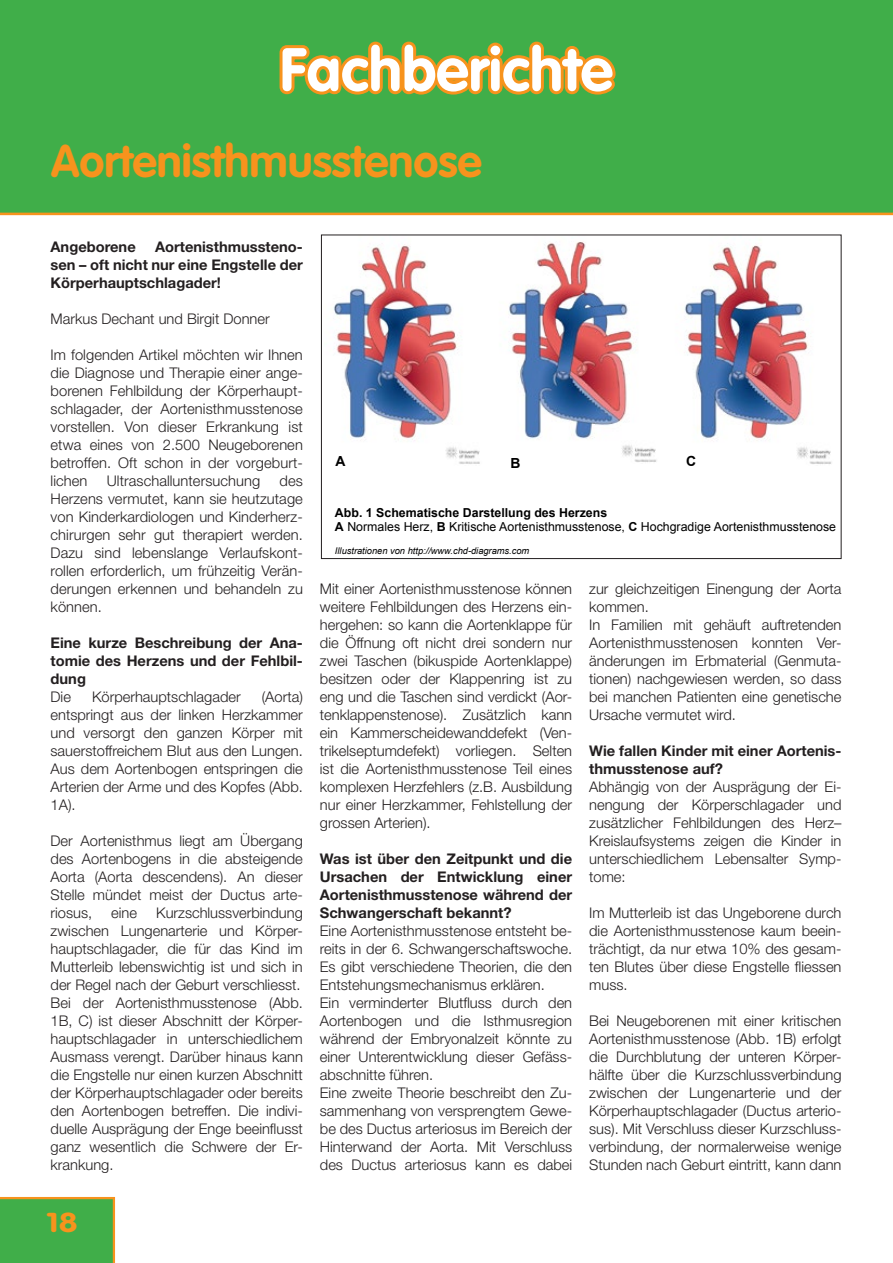
<style>
.page{position:relative;width:893px;height:1263px;background:#fff}
.page>*{position:absolute;margin:0;border:0;box-sizing:border-box;transform-origin:0 0}
.t1{font:700 60px "VAG Rounded Std";color:#fff}
.t2{font:700 45px "VAG Rounded Std";color:#f7931d}
.t3{font:700 27px "VAG Rounded Std";color:#f7931d;scale:1.26 1}
.t4{font:300 14.7px/18px "Helvetica Neue LT Std";color:#231f20;text-align:justify}
.t5{font:700 14.7px/18px "Helvetica Neue LT Std";color:#231f20;text-align:justify}
.t6{font:700 13.95px "Arial";color:#000}
.t7{font:12.3px/14.7px "Arial";color:#000}
.t8{font:italic 9.3px "Arial";color:#000}
.s1{font-weight:700}
</style>
<div class="page">
<div style="left:0;top:0;width:893px;height:213px;background:#40ae49"></div>
<svg style="left:279px;top:41px;width:337px;height:54px"></svg>
<svg style="left:0;top:1197px;width:115px;height:66px;background:#49ac46"></svg>
<hr style="left:0;top:213px;width:893px;height:2px;background:#f7931d">
<img style="left:509px;top:242px;width:148px;height:220px">
<img style="left:684px;top:245px;width:148px;height:219px">
<img style="left:333px;top:244px;width:147px;height:220px">
<h1 class="t1" style="left:280px;top:35px;width:335px">Fachberichte</h1>
<h2 class="t2" style="left:51px;top:135px;width:432px">Aortenisthmusstenose</h2>
<p class="t5" style="left:51px;top:237px;width:87px">Angeborene</p>
<p class="t5" style="left:51px;top:237px;width:254px;text-indent:104px">Aortenisthmussteno&shy;sen – oft nicht nur eine Engstelle der Körperhauptschlagader!</p>
<p class="t4" style="left:51px;top:309px;width:221px">Markus Dechant und Birgit Donner</p>
<p class="t4" style="left:51px;top:345px;width:254px;text-align:left">Im folgenden Artikel möchten wir Ihnen die Diagnose und Therapie einer ange&shy;borenen Fehlbildung der Körperhaupt&shy;schlagader, der Aortenisthmusstenose vorstellen. Von dieser Erkrankung ist etwa eines von 2.500 Neugeborenen betroffen. Oft schon in der vorgeburt&shy;lichen</p>
<p class="t4" style="left:51px;top:471px;width:254px;text-align:left;text-indent:229px">des<br>Herzens vermutet, kann sie heutzutage von Kinderkardiologen und Kinderherz&shy;chirurgen sehr gut therapiert werden.<br>Dazu sind lebenslange Verlaufskont&shy;rollen erforderlich, um frühzeitig Verän&shy;derungen erkennen und behandeln zu können.</p>
<p class="t5" style="left:51px;top:633px;width:254px">Eine kurze Beschreibung der Ana&shy;tomie des Herzens und der Fehlbil&shy;dung</p>
<p class="t4" style="left:51px;top:687px;width:22px">Die</p>
<p class="t4" style="left:92px;top:687px;width:150px">Körperhauptschlagader</p>
<p class="t4" style="left:107px;top:471px;width:155px">Ultraschalluntersuchung</p>
<p class="t4" style="left:51px;top:687px;width:254px;text-indent:211px">(Aorta) entspringt aus der linken Herzkammer und versorgt den ganzen Körper mit sauerstoffreichem Blut aus den Lungen.<br>Aus dem Aortenbogen entspringen die Arterien der Arme und des Kopfes (Abb.<br>1A).</p>
<p class="t4" style="left:51px;top:831px;width:254px">Der Aortenisthmus liegt am Übergang des Aortenbogens in die absteigende Aorta (Aorta descendens). An dieser Stelle mündet meist der Ductus arte&shy;riosus,</p>
<p class="t4" style="left:51px;top:903px;width:254px;text-align:left;text-indent:106px">Kurzschlussverbindung zwischen Lungenarterie und Körper&shy;hauptschlagader, die für das Kind im Mutterleib lebenswichtig ist und sich in der Regel nach der Geburt verschliesst.<br>Bei der Aortenisthmusstenose (Abb.<br>1B, C) ist dieser Abschnitt der Körper&shy;hauptschlagader in unterschiedlichem Ausmass verengt. Darüber hinaus kann die Engstelle nur einen kurzen Abschnitt der Körperhauptschlagader oder bereits den Aortenbogen betreffen. Die indivi&shy;duelle Ausprägung der Enge beeinflusst ganz wesentlich die Schwere der Er&shy;krankung.</p>
<p class="t4" style="left:111px;top:903px;width:27px">eine</p>
<h3 class="t3" style="left:46px;top:1206px;width:27px">18</h3>
<p class="t6" style="left:335px;top:452px;width:12px">A</p>
<p class="t6" style="left:510px;top:454px;width:12px">B</p>
<p class="t6" style="left:686px;top:452px;width:12px">C</p>
<p class="t7" style="left:335px;top:505px;width:503px"><span class="s1">Abb. 1 Schematische Darstellung des Herzens<br>A</span> Normales Herz, <span class="s1">B</span> Kritische Aortenisthmusstenose, <span class="s1">C</span> Hochgradige Aortenisthmusstenose</p>
<p class="t8" style="left:335px;top:544px;width:196px">Illustrationen von http://www.chd-diagrams.com</p>
<p class="t4" style="left:320px;top:579px;width:254px">Mit einer Aortenisthmusstenose können weitere Fehlbildungen des Herzens ein&shy;hergehen: so kann die Aortenklappe für die Öffnung oft nicht drei sondern nur zwei Taschen (bikuspide Aortenklappe) besitzen oder der Klappenring ist zu eng und die Taschen sind verdickt (Aor&shy;tenklappenstenose). Zusätzlich kann ein Kammerscheidewanddefekt (Ven&shy;trikelseptumdefekt) vorliegen. Selten ist die Aortenisthmusstenose Teil eines komplexen Herzfehlers (z.B. Ausbildung nur einer Herzkammer, Fehlstellung der grossen Arterien).</p>
<p class="t5" style="left:320px;top:849px;width:254px">Was ist über den Zeitpunkt und die Ursachen der Entwicklung einer Aortenisthmusstenose während der Schwangerschaft bekannt?</p>
<p class="t4" style="left:320px;top:921px;width:254px;text-align:left">Eine Aortenisthmusstenose entsteht be&shy;reits in der 6. Schwangerschaftswoche.<br>Es gibt verschiedene Theorien, die den Entstehungsmechanismus erklären.<br>Ein verminderter Blutfluss durch den Aortenbogen und die Isthmusregion während der Embryonalzeit könnte zu einer Unterentwicklung dieser Gefäss&shy;abschnitte führen.<br>Eine zweite Theorie beschreibt den Zu&shy;sammenhang von versprengtem Gewe&shy;be des Ductus arteriosus im Bereich der Hinterwand der Aorta. Mit Verschluss des Ductus arteriosus kann es dabei</p>
<p class="t4" style="left:589px;top:579px;width:254px;text-align:left">zur gleichzeitigen Einengung der Aorta kommen.<br>In Familien mit gehäuft auftretenden<br>Aortenisthmusstenosen konnten Ver&shy;änderungen im Erbmaterial (Genmuta&shy;tionen) nachgewiesen werden, so dass bei manchen Patienten eine genetische<br>Ursache vermutet wird.</p>
<p class="t5" style="left:589px;top:741px;width:254px">Wie fallen Kinder mit einer Aortenis&shy;thmusstenose auf?</p>
<p class="t4" style="left:589px;top:777px;width:254px">Abhängig von der Ausprägung der Ei&shy;nengung der Körperschlagader und zusätzlicher Fehlbildungen des Herz– Kreislaufsystems zeigen die Kinder in unterschiedlichem Lebensalter Symp&shy;tome:</p>
<p class="t4" style="left:589px;top:903px;width:254px">Im Mutterleib ist das Ungeborene durch die Aortenisthmusstenose kaum beein&shy;trächtigt, da nur etwa 10% des gesam&shy;ten Blutes über diese Engstelle fliessen muss.</p>
<p class="t4" style="left:589px;top:1011px;width:254px">Bei Neugeborenen mit einer kritischen Aortenisthmusstenose (Abb. 1B) erfolgt die Durchblutung der unteren Körper&shy;hälfte über die Kurzschlussverbindung zwischen der Lungenarterie und der Körperhauptschlagader (Ductus arterio&shy;sus). Mit Verschluss dieser Kurzschluss&shy;verbindung, der normalerweise wenige Stunden nach Geburt eintritt, kann dann</p>
</div>
